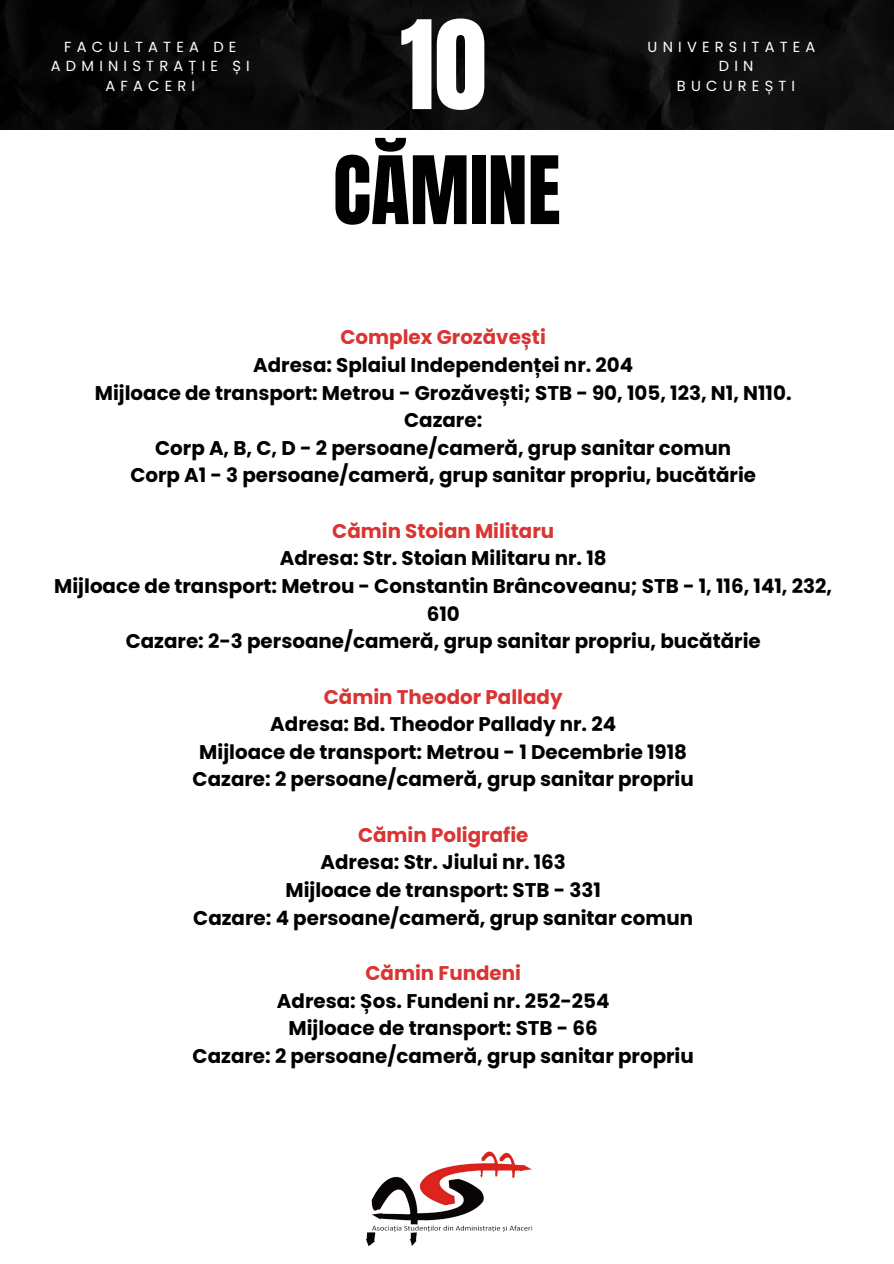
<style>
.page{position:relative;width:894px;height:1264px;background:#fff}
.page>*{position:absolute;margin:0;border:0;box-sizing:border-box;transform-origin:0 0}
.t1{font:104.4px "Anton";color:#fff}
.t2{font:80.1px "Anton";color:#000}
.t3{font:700 19.8px/27.6px "Poppins";color:#000;text-align:center}
.t4{font:14.55px/19.6px "Poppins";letter-spacing:.355em;color:#fefefe;text-align:center}
.t5{font:14.55px "Poppins";letter-spacing:.355em;color:#fff}
.s1{color:#da3433}
</style>
<div class="page">
<img style="left:0;top:0;width:892px;height:129px">
<img style="left:365px;top:1151px;width:168px;height:96px">
<h1 class="t1" style="left:400px;top:-10px;width:88px">10</h1>
<p class="t4" style="left:51px;top:37px;width:200px">FACULTATEA DE<br>ADMINISTRAȚIE ȘI<br>AFACERI</p>
<p class="t5" style="left:647px;top:36px;width:169px">UNIVERSITATEA</p>
<p class="t5" style="left:718px;top:56px;width:36px">DIN</p>
<p class="t5" style="left:676px;top:76px;width:120px">BUCUREȘTI</p>
<p class="t2" style="left:333px;top:133px;width:229px">CĂMINE</p>
<h2 class="t3" style="left:95px;top:323px;width:698px"><span class="s1">Complex Grozăvești<br></span>Adresa: Splaiul Independenței nr. 204<br>Mijloace de transport: Metrou - Grozăvești; STB - 90, 105, 123, N1, N110.</h2>
<p class="t3" style="left:155px;top:406px;width:577px">Cazare:<br>Corp A, B, C, D - 2 persoane/cameră, grup sanitar comun</p>
<h2 class="t3" style="left:130px;top:461px;width:627px">Corp A1 - 3 persoane/cameră, grup sanitar propriu, bucătărie</h2>
<h2 class="t3" style="left:54px;top:517px;width:779px"><span class="s1">Cămin Stoian Militaru<br></span>Adresa: Str. Stoian Militaru nr. 18<br>Mijloace de transport: Metrou - Constantin Brâncoveanu; STB - 1, 116, 141, 232, 610<br>Cazare: 2-3 persoane/cameră, grup sanitar propriu, bucătărie</h2>
<h2 class="t3" style="left:192px;top:682px;width:502px"><span class="s1">Cămin Theodor Pallady<br></span>Adresa: Bd. Theodor Pallady nr. 24<br>Mijloace de transport: Metrou - 1 Decembrie 1918<br>Cazare: 2 persoane/cameră, grup sanitar propriu</h2>
<h2 class="t3" style="left:193px;top:821px;width:501px"><span class="s1">Cămin Poligrafie<br></span>Adresa: Str. Jiului nr. 163<br>Mijloace de transport: STB - 331<br>Cazare: 4 persoane/cameră, grup sanitar comun</h2>
<h2 class="t3" style="left:192px;top:959px;width:502px"><span class="s1">Cămin Fundeni<br></span>Adresa: Șos. Fundeni nr. 252-254<br>Mijloace de transport: STB - 66<br>Cazare: 2 persoane/cameră, grup sanitar propriu</h2>
</div>
